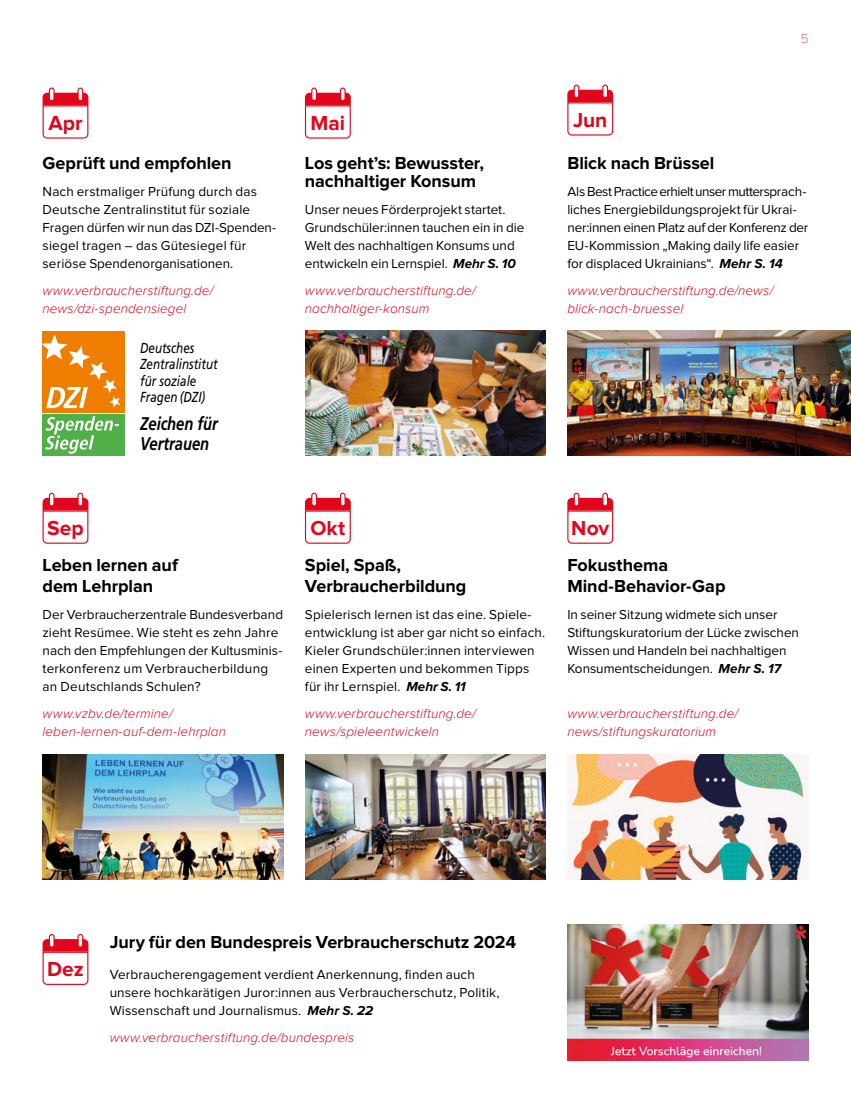
<style>
.page{position:relative;width:851px;height:1106px;background:#fff}
.page>*{position:absolute;margin:0;border:0;box-sizing:border-box;transform-origin:0 0}
.t1{font:700 21px "Proxima Nova";color:#e3051b}
.t2{font:italic 700 18.45px/19.4px "Frutiger";color:#000;scale:.8 1}
.t3{font:700 18px/21px "Proxima Nova";color:#000}
.t4{font:italic 14.55px/16.5px "Frutiger";color:#000;scale:.8 1}
.t5{font:13.5px/18px "Proxima Nova";color:#000}
.t6{font:italic 300 13.5px/18px "Proxima Nova";letter-spacing:.005em;color:#e3051b}
.t7{font:100 13.5px "Proxima Nova T";color:#e3051b}
.s1{font-weight:700;font-style:italic}
</style>
<div class="page">
<svg style="left:304px;top:495px;width:47px;height:49px"></svg>
<hr style="left:312px;top:493px;width:4px;height:13px;background:#fff;border-radius:2px">
<div style="left:311px;top:493px;width:6px;height:13px;border:1px solid #e3051b;border-radius:2px"></div>
<div style="left:340px;top:493px;width:5px;height:13px;background:#fff;border-radius:2px"></div>
<div style="left:340px;top:493px;width:5px;height:13px;border:1px solid #e3051b;border-radius:2px"></div>
<svg style="left:567px;top:495px;width:46px;height:49px"></svg>
<hr style="left:574px;top:493px;width:4px;height:13px;background:#fff;border-radius:2px">
<div style="left:573px;top:493px;width:6px;height:13px;border:1px solid #e3051b;border-radius:2px"></div>
<div style="left:602px;top:493px;width:5px;height:13px;background:#fff;border-radius:2px"></div>
<div style="left:602px;top:493px;width:6px;height:13px;border:1px solid #e3051b;border-radius:2px"></div>
<svg style="left:567px;top:87px;width:46px;height:49px"></svg>
<hr style="left:574px;top:85px;width:4px;height:13px;background:#fff;border-radius:2px">
<div style="left:573px;top:85px;width:6px;height:13px;border:1px solid #e3051b;border-radius:2px"></div>
<div style="left:602px;top:85px;width:5px;height:13px;background:#fff;border-radius:2px"></div>
<div style="left:602px;top:85px;width:6px;height:13px;border:1px solid #e3051b;border-radius:2px"></div>
<svg style="left:42px;top:495px;width:47px;height:49px"></svg>
<div style="left:49px;top:493px;width:5px;height:13px;background:#fff;border-radius:2px"></div>
<div style="left:49px;top:493px;width:6px;height:13px;border:1px solid #e3051b;border-radius:2px"></div>
<div style="left:78px;top:493px;width:5px;height:13px;background:#fff;border-radius:2px"></div>
<div style="left:77px;top:493px;width:6px;height:13px;border:1px solid #e3051b;border-radius:2px"></div>
<svg style="left:42px;top:936px;width:47px;height:49px"></svg>
<div style="left:49px;top:934px;width:5px;height:13px;background:#fff;border-radius:2px"></div>
<div style="left:49px;top:934px;width:6px;height:13px;border:1px solid #e3051b;border-radius:2px"></div>
<div style="left:78px;top:934px;width:5px;height:13px;background:#fff;border-radius:2px"></div>
<div style="left:77px;top:934px;width:6px;height:13px;border:1px solid #e3051b;border-radius:2px"></div>
<svg style="left:304px;top:90px;width:47px;height:49px"></svg>
<hr style="left:312px;top:88px;width:4px;height:13px;background:#fff;border-radius:2px">
<div style="left:311px;top:88px;width:6px;height:13px;border:1px solid #e3051b;border-radius:2px"></div>
<div style="left:340px;top:88px;width:5px;height:13px;background:#fff;border-radius:2px"></div>
<div style="left:340px;top:88px;width:5px;height:13px;border:1px solid #e3051b;border-radius:2px"></div>
<svg style="left:42px;top:90px;width:47px;height:49px"></svg>
<div style="left:49px;top:88px;width:5px;height:13px;background:#fff;border-radius:2px"></div>
<div style="left:49px;top:88px;width:6px;height:13px;border:1px solid #e3051b;border-radius:2px"></div>
<div style="left:78px;top:88px;width:5px;height:13px;background:#fff;border-radius:2px"></div>
<div style="left:77px;top:88px;width:6px;height:13px;border:1px solid #e3051b;border-radius:2px"></div>
<img style="left:305px;top:754px;width:241px;height:126px">
<img style="left:567px;top:754px;width:241px;height:126px">
<img style="left:567px;top:924px;width:241px;height:136px">
<img style="left:305px;top:331px;width:241px;height:125px">
<img style="left:43px;top:754px;width:240px;height:126px">
<img style="left:567px;top:331px;width:283px;height:125px">
<div style="left:43px;top:331px;width:82px;height:81px;background:#ef7d00"></div>
<div style="left:43px;top:414px;width:81px;height:41px;background:#50af47"></div>
<svg style="left:45px;top:416px;width:74px;height:37px"></svg>
<svg style="left:43px;top:334px;width:77px;height:74px"></svg>
<h1 class="t1" style="left:48px;top:113px;width:36px">Apr</h1>
<h1 class="t1" style="left:310px;top:113px;width:36px">Mai</h1>
<h3 class="t3" style="left:43px;top:153px;width:190px">Geprüft und empfohlen</h3>
<p class="t5" style="left:43px;top:183px;width:235px">Nach erstmaliger Prüfung durch das Deutsche Zentralinstitut für soziale Fragen dürfen wir nun das DZI-Spenden&shy;siegel tragen – das Gütesiegel für seriöse Spendenorganisationen.</p>
<p class="t6" style="left:43px;top:282px;width:172px">www.verbraucherstiftung.de/ news/dzi-spendensiegel</p>
<p class="t4" style="left:140px;top:339px;width:98px">Deutsches<br>Zentralinstitut für soziale<br>Fragen (DZI)</p>
<h2 class="t2" style="left:140px;top:414px;width:99px">Zeichen für<br>Vertrauen</h2>
<h3 class="t3" style="left:305px;top:154px;width:180px;line-height:18px">Los geht’s: Bewusster, nachhaltiger Konsum</h3>
<p class="t5" style="left:305px;top:201px;width:221px">Unser neues Förderprojekt startet.<br>Grundschüler:innen tauchen ein in die Welt des nachhaltigen Konsums und entwickeln ein Lernspiel. <span class="s1">Mehr S. 10</span></p>
<p class="t6" style="left:305px;top:282px;width:172px">www.verbraucherstiftung.de/ nachhaltiger-konsum</p>
<h1 class="t1" style="left:573px;top:110px;width:36px">Jun</h1>
<p class="t7" style="left:800px;top:28px;width:9px">5</p>
<h3 class="t3" style="left:567px;top:153px;width:148px">Blick nach Brüssel</h3>
<p class="t5" style="left:567px;top:183px;width:242px">Als Best Practice erhielt unser muttersprach&shy;liches Energiebildungsprojekt für Ukrai&shy;ner:innen einen Platz auf der Konferenz der EU-Kommission „Making daily life easier for displaced Ukrainians“. <span class="s1">Mehr S. 14</span></p>
<p class="t6" style="left:567px;top:282px;width:208px">www.verbraucherstiftung.de/news/ blick-nach-bruessel</p>
<h1 class="t1" style="left:47px;top:518px;width:38px">Sep</h1>
<h3 class="t3" style="left:43px;top:555px;width:137px">Leben lernen auf dem Lehrplan</h3>
<p class="t5" style="left:43px;top:606px;width:242px">Der Verbraucherzentrale Bundesverband zieht Resümee. Wie steht es zehn Jahre nach den Empfehlungen der Kultusminis&shy;terkonferenz um Verbraucherbildung an Deutschlands Schulen?</p>
<p class="t6" style="left:43px;top:705px;width:185px">www.vzbv.de/termine/ leben-lernen-auf-dem-lehrplan</p>
<h1 class="t1" style="left:310px;top:518px;width:37px">Okt</h1>
<h1 class="t1" style="left:571px;top:518px;width:39px">Nov</h1>
<h3 class="t3" style="left:305px;top:555px;width:163px">Spiel, Spaß,<br>Verbraucherbildung</h3>
<p class="t5" style="left:305px;top:606px;width:242px">Spielerisch lernen ist das eine. Spiele&shy;entwicklung ist aber gar nicht so einfach.<br>Kieler Grundschüler:innen interviewen einen Experten und bekommen Tipps für ihr Lernspiel. <span class="s1">Mehr S. 11</span></p>
<p class="t6" style="left:305px;top:705px;width:172px">www.verbraucherstiftung.de/ news/spieleentwickeln</p>
<h3 class="t3" style="left:567px;top:555px;width:160px">Fokusthema<br>Mind-Behavior-Gap</h3>
<p class="t5" style="left:567px;top:606px;width:233px">In seiner Sitzung widmete sich unser Stiftungskuratorium der Lücke zwischen Wissen und Handeln bei nachhaltigen Konsumentscheidungen. <span class="s1">Mehr S. 17</span></p>
<p class="t6" style="left:567px;top:705px;width:172px">www.verbraucherstiftung.de/ news/stiftungskuratorium</p>
<h1 class="t1" style="left:47px;top:959px;width:38px">Dez</h1>
<h3 class="t3" style="left:110px;top:932px;width:408px">Jury für den Bundespreis Verbraucherschutz 2024</h3>
<p class="t5" style="left:110px;top:966px;width:391px">Verbraucherengagement verdient Anerkennung, finden auch unsere hochkarätigen Juror:innen aus Verbraucherschutz, Politik,<br>Wissenschaft und Journalismus. <span class="s1">Mehr S. 22</span></p>
<p class="t6" style="left:110px;top:1029px;width:246px">www.verbraucherstiftung.de/bundespreis</p>
</div>
